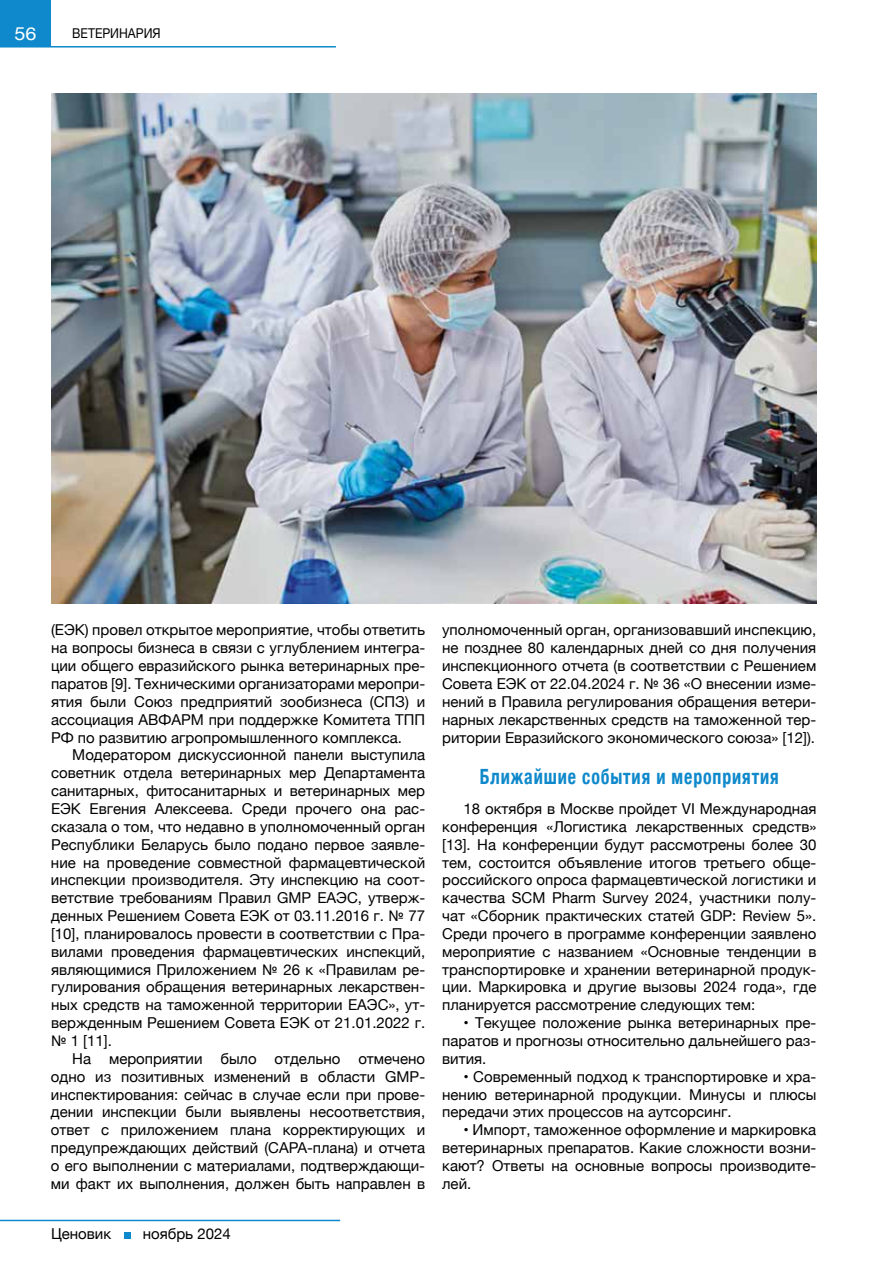
<style>
.page{position:relative;width:893px;height:1263px;background:#fff}
.page>*{position:absolute;margin:0;border:0;box-sizing:border-box;transform-origin:0 0}
.t1{font:700 condensed 21px "Helvetica Neue";letter-spacing:.05em;color:#0f89cb;scale:.85 1}
.t2{font:18px "Helvetica Neue";color:#fff;scale:1.1 1}
.t3{font:15px/17.9px "Helvetica Neue";color:#000;text-align:justify}
.t4{font:13.5px "Helvetica Neue";color:#000;scale:.9 1}
</style>
<div class="page">
<div style="left:0;top:0;width:51px;height:46px;background:#0f89cb"></div>
<hr style="left:0;top:46px;width:336px;height:2px;background:#0f89cb">
<hr style="left:0;top:1220px;width:340px;height:1px;background:#0f89cb">
<div style="left:124px;top:1232px;width:6px;height:7px;background:#0f89cb"></div>
<img style="left:51px;top:94px;width:765px;height:510px">
<p class="t2" style="left:15px;top:21px;width:22px">56</p>
<p class="t4" style="left:72px;top:24px;width:100px">ВЕТЕРИНАРИЯ</p>
<p class="t3" style="left:51px;top:622px;width:376px">(ЕЭК) провел открытое мероприятие, чтобы ответить на вопросы бизнеса в связи с углублением интегра&shy;ции общего евразийского рынка ветеринарных пре&shy;паратов [9]. Техническими организаторами меропри&shy;ятия были Союз предприятий зообизнеса (СПЗ) и ассоциация АВФАРМ при поддержке Комитета ТПП РФ по развитию агропромышленного комплекса.</p>
<p class="t3" style="left:51px;top:747px;width:376px;text-indent:21px">Модератором дискуссионной панели выступила советник отдела ветеринарных мер Департамента санитарных, фитосанитарных и ветеринарных мер ЕЭК Евгения Алексеева. Среди прочего она рас&shy;сказала о том, что недавно в уполномоченный орган Республики Беларусь было подано первое заявле&shy;ние на проведение совместной фармацевтической инспекции производителя. Эту инспекцию на соот&shy;ветствие требованиям Правил GMP ЕАЭС, утверж&shy;денных Решением Совета ЕЭК от 03.11.2016 г. № 77 [10], планировалось провести в соответствии с Пра&shy;вилами проведения фармацевтических инспекций, являющимися Приложением № 26 к «Правилам ре&shy;гулирования обращения ветеринарных лекарствен&shy;ных средств на таможенной территории ЕАЭС», ут&shy;вержденным Решением Совета ЕЭК от 21.01.2022 г. № 1 [11].</p>
<p class="t3" style="left:51px;top:1050px;width:376px;text-indent:21px">На мероприятии было отдельно отмечено одно из позитивных изменений в области GMP&shy;инспектирования: сейчас в случае если при прове&shy;дении инспекции были выявлены несоответствия, ответ с приложением плана корректирующих и предупреждающих действий (CAPA-плана) и отчета о его выполнении с материалами, подтверждающи&shy;ми факт их выполнения, должен быть направлен в</p>
<p class="t3" style="left:51px;top:1225px;width:62px">Ценовик</p>
<p class="t3" style="left:143px;top:1225px;width:90px">ноябрь 2024</p>
<p class="t3" style="left:442px;top:622px;width:376px">уполномоченный орган, организовавший инспекцию, не позднее 80 календарных дней со дня получения инспекционного отчета (в соответствии с Решением Совета ЕЭК от 22.04.2024 г. № 36 «О внесении изме&shy;нений в Правила регулирования обращения ветери&shy;нарных лекарственных средств на таможенной тер&shy;ритории Евразийского экономического союза» [12]).</p>
<h1 class="t1" style="left:480px;top:759px;width:353px">Ближайшие события и мероприятия</h1>
<p class="t3" style="left:442px;top:800px;width:376px;text-indent:21px">18 октября в Москве пройдет VI Международная конференция «Логистика лекарственных средств» [13]. На конференции будут рассмотрены более 30 тем, состоится объявление итогов третьего обще&shy;российского опроса фармацевтической логистики и качества SCM Pharm Survey 2024, участники полу&shy;чат «Сборник практических статей GDP: Review 5».<br>Среди прочего в программе конференции заявлено мероприятие с названием «Основные тенденции в транспортировке и хранении ветеринарной продук&shy;ции. Маркировка и другие вызовы 2024 года», где планируется рассмотрение следующих тем:</p>
<p class="t3" style="left:442px;top:1015px;width:376px;text-indent:21px">• Текущее положение рынка ветеринарных пре&shy;паратов и прогнозы относительно дальнейшего раз&shy;вития.</p>
<p class="t3" style="left:442px;top:1068px;width:376px;text-indent:21px">• Современный подход к транспортировке и хра&shy;нению ветеринарной продукции. Минусы и плюсы передачи этих процессов на аутсорсинг.</p>
<p class="t3" style="left:442px;top:1122px;width:376px;text-indent:21px">• Импорт, таможенное оформление и маркировка ветеринарных препаратов. Какие сложности возни&shy;кают? Ответы на основные вопросы производите&shy;лей.</p>
</div>
